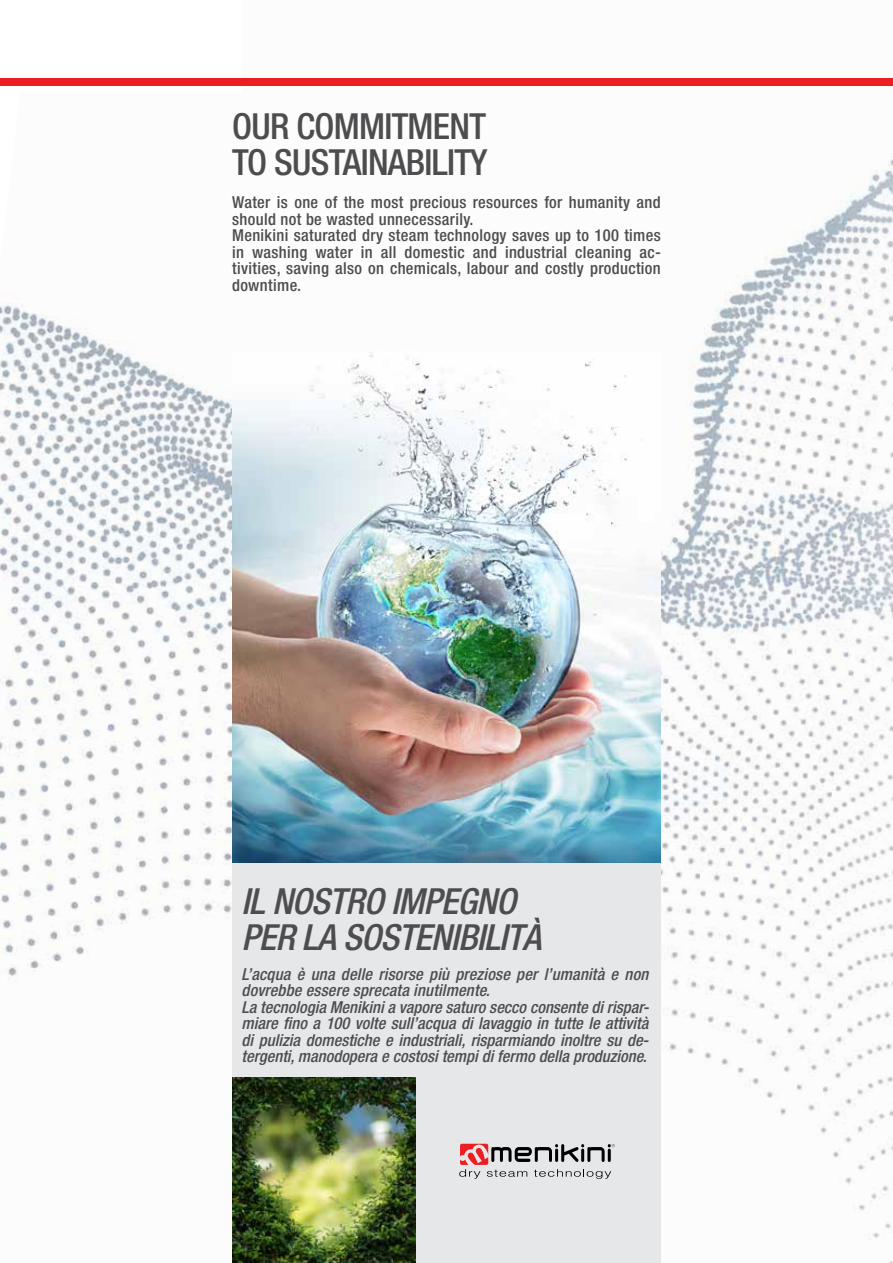
<style>
.page{position:relative;width:893px;height:1263px;background:#fff}
.page>*{position:absolute;margin:0;border:0;box-sizing:border-box;transform-origin:0 0}
.t1{font:italic 500 condensed 36px/36px "Helvetica Neue";letter-spacing:-.02em;color:#4d4d4f}
.t2{font:500 condensed 36px/36px "Helvetica Neue";letter-spacing:-.02em;color:#4d4d4f}
.t3{font:italic 500 condensed 16.5px/16.5px "Helvetica Neue";color:#4d4d4f}
.t4{font:500 condensed 16.5px/16.5px "Helvetica Neue";letter-spacing:.02em;color:#4d4d4f}
</style>
<div class="page">
<img style="left:0;top:276px;width:893px;height:987px">
<svg style="left:750px;top:155px;width:143px;height:803px"></svg>
<div style="left:232px;top:78px;width:661px;height:7px;background:#ed1d24"></div>
<div style="left:232px;top:482px;width:429px;height:781px;background:#e6e7e8"></div>
<img style="left:232px;top:352px;width:429px;height:511px">
<svg style="left:459px;top:1143px;width:156px;height:36px"></svg>
<div style="left:0;top:0;width:242px;height:92px;background:#fff"></div>
<div style="left:0;top:79px;width:893px;height:7px;background:#ed1d24"></div>
<img style="left:232px;top:1077px;width:184px;height:186px">
<h1 class="t2" style="left:232px;top:108px;width:257px">OUR COMMITMENT<br>TO SUSTAINABILITY</h1>
<p class="t4" style="left:232px;top:194px;width:430px">Water is one of the most precious resources for humanity and should not be wasted unnecessarily.<br>Menikini saturated dry steam technology saves up to 100 times in washing water in all domestic and industrial cleaning ac&shy;tivities, saving also on chemicals, labour and costly production downtime.</p>
<h1 class="t1" style="left:242px;top:883px;width:301px">IL NOSTRO IMPEGNO<br>PER LA SOSTENIBILITÀ</h1>
<p class="t3" style="left:242px;top:965px;width:408px">L’acqua è una delle risorse più preziose per l’umanità e non dovrebbe essere sprecata inutilmente.<br>La tecnologia Menikini a vapore saturo secco consente di rispar&shy;miare fino a 100 volte sull’acqua di lavaggio in tutte le attività di pulizia domestiche e industriali, risparmiando inoltre su de&shy;tergenti, manodopera e costosi tempi di fermo della produzione.</p>
</div>
